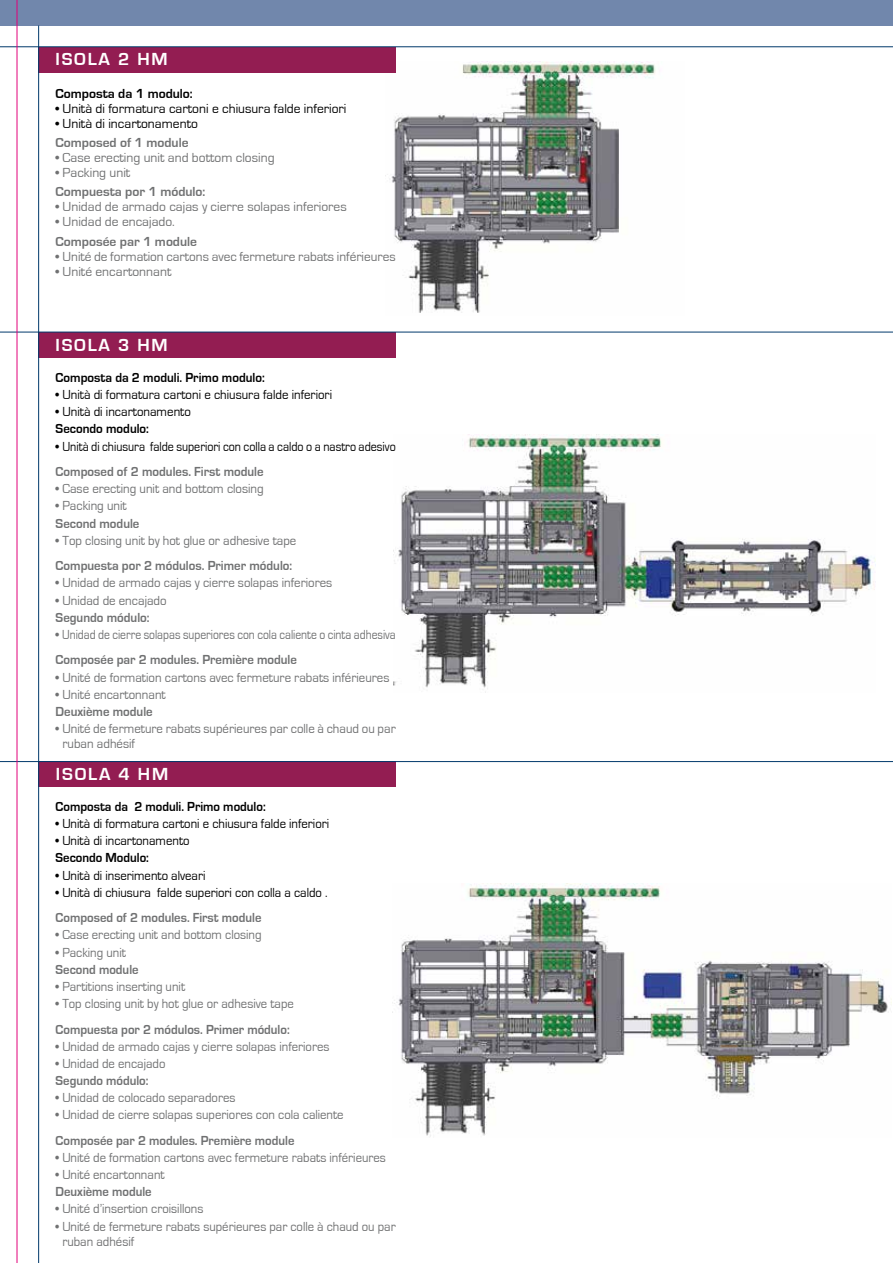
<style>
.page{position:relative;width:893px;height:1263px;background:#fff}
.page>*{position:absolute;margin:0;border:0;box-sizing:border-box;transform-origin:0 0}
.t1{font:700 18px "Eurostile";letter-spacing:.1em;color:#fff}
.t2{font:13.5px/15px "Eurostile";color:#707172;scale:.94 1}
.t3{font:13.5px/15px "Eurostile";color:#707172;scale:.95 1}
.t4{font:13.5px "Eurostile";color:#707172}
.t5{font:13.5px "Eurostile";color:#000;scale:.94 1}
.t6{font:700 13.5px "Eurostile";color:#707172;scale:.95 1}
.t7{font:700 13.5px "Eurostile";color:#707172;scale:.94 1}
.t8{font:13.5px "Eurostile";color:#000;scale:.95 1}
.t9{font:13.5px "Eurostile";color:#000}
.t10{font:700 13.5px "Eurostile";color:#707172}
.t11{font:700 13.5px "Eurostile";color:#000;scale:.95 1}
.t12{font:700 13.5px "Eurostile";color:#000;scale:.94 1}
.t13{font:700 13.5px "Eurostile";color:#000}
</style>
<div class="page">
<div style="left:0;top:0;width:893px;height:26px;background:#7187ac"></div>
<div style="left:39px;top:761px;width:357px;height:26px;background:#931d52"></div>
<div style="left:39px;top:332px;width:357px;height:26px;background:#931d52"></div>
<img style="left:394px;top:435px;width:482px;height:257px">
<img style="left:392px;top:883px;width:500px;height:254px">
<img style="left:385px;top:62px;width:271px;height:251px">
<div style="left:39px;top:47px;width:357px;height:25px;background:#931d52"></div>
<hr style="left:0;top:46px;width:893px;height:1px;background:#00396b">
<hr style="left:38px;top:26px;width:1px;height:1237px;background:#00396b">
<hr style="left:0;top:332px;width:893px;height:1px;background:#00396b">
<hr style="left:0;top:761px;width:893px;height:1px;background:#00396b">
<hr style="left:17px;top:0;width:1px;height:1263px;background:#e2007a">
<h1 class="t1" style="left:55px;top:49px;width:114px">ISOLA 2 HM</h1>
<p class="t13" style="left:55px;top:86px;width:139px">Composta da 1 modulo:</p>
<p class="t9" style="left:55px;top:101px;width:292px">• Unità di formatura cartoni e chiusura falde inferiori</p>
<p class="t9" style="left:55px;top:116px;width:144px">• Unità di incartonamento</p>
<p class="t10" style="left:55px;top:135px;width:135px">Composed of 1 module</p>
<p class="t4" style="left:55px;top:150px;width:221px">• Case erecting unit and bottom closing</p>
<p class="t4" style="left:55px;top:165px;width:76px">• Packing unit</p>
<p class="t10" style="left:55px;top:185px;width:152px">Compuesta por 1 módulo:</p>
<p class="t4" style="left:55px;top:200px;width:293px">• Unidad de armado cajas y cierre solapas inferiores</p>
<p class="t4" style="left:55px;top:215px;width:121px">• Unidad de encajado.</p>
<p class="t10" style="left:55px;top:234px;width:143px">Composée par 1 module</p>
<p class="t4" style="left:55px;top:249px;width:342px">• Unité de formation cartons avec fermeture rabats inférieures</p>
<p class="t4" style="left:55px;top:264px;width:117px">• Unité encartonnant</p>
<h1 class="t1" style="left:55px;top:335px;width:114px">ISOLA 3 HM</h1>
<p class="t11" style="left:56px;top:370px;width:222px">Composta da 2 moduli. Primo modulo:</p>
<p class="t8" style="left:56px;top:387px;width:292px">• Unità di formatura cartoni e chiusura falde inferiori</p>
<p class="t8" style="left:56px;top:405px;width:144px">• Unità di incartonamento</p>
<p class="t11" style="left:56px;top:422px;width:100px">Secondo modulo:</p>
<p class="t8" style="left:56px;top:439px;width:360px">• Unità di chiusura falde superiori con colla a caldo o a nastro adesivo</p>
<p class="t6" style="left:56px;top:464px;width:220px">Composed of 2 modules. First module</p>
<p class="t3" style="left:56px;top:482px;width:221px">• Case erecting unit and bottom closing</p>
<p class="t3" style="left:56px;top:499px;width:76px">• Packing unit</p>
<p class="t6" style="left:56px;top:516px;width:90px">Second module</p>
<p class="t3" style="left:56px;top:533px;width:255px">• Top closing unit by hot glue or adhesive tape</p>
<p class="t6" style="left:56px;top:558px;width:250px">Compuesta por 2 módulos. Primer módulo:</p>
<p class="t3" style="left:56px;top:576px;width:293px">• Unidad de armado cajas y cierre solapas inferiores</p>
<p class="t3" style="left:56px;top:593px;width:118px">• Unidad de encajado</p>
<p class="t6" style="left:56px;top:610px;width:100px">Segundo módulo:</p>
<p class="t3" style="left:56px;top:627px;width:360px">• Unidad de cierre solapas superiores con cola caliente o cinta adhesiva</p>
<p class="t6" style="left:56px;top:653px;width:256px">Composée par 2 modules. Première module</p>
<p class="t3" style="left:56px;top:670px;width:353px">• Unité de formation cartons avec fermeture rabats inférieures</p>
<p class="t3" style="left:56px;top:687px;width:117px">• Unité encartonnant</p>
<p class="t6" style="left:56px;top:704px;width:104px">Deuxième module</p>
<p class="t3" style="left:62px;top:721px;width:352px;text-indent:-7px">• Unité de fermeture rabats supérieures par colle à chaud ou par ruban adhésif</p>
<h1 class="t1" style="left:56px;top:765px;width:114px">ISOLA 4 HM</h1>
<p class="t12" style="left:56px;top:799px;width:225px">Composta da 2 moduli. Primo modulo:</p>
<p class="t5" style="left:56px;top:816px;width:292px">• Unità di formatura cartoni e chiusura falde inferiori</p>
<p class="t5" style="left:56px;top:833px;width:144px">• Unità di incartonamento</p>
<p class="t12" style="left:56px;top:850px;width:101px">Secondo Modulo:</p>
<p class="t5" style="left:56px;top:868px;width:161px">• Unità di inserimento alveari</p>
<p class="t5" style="left:56px;top:885px;width:291px">• Unità di chiusura falde superiori con colla a caldo .</p>
<p class="t7" style="left:56px;top:910px;width:220px">Composed of 2 modules. First module</p>
<p class="t2" style="left:56px;top:928px;width:221px">• Case erecting unit and bottom closing</p>
<p class="t2" style="left:56px;top:945px;width:76px">• Packing unit</p>
<p class="t7" style="left:56px;top:962px;width:90px">Second module</p>
<p class="t2" style="left:56px;top:979px;width:139px">• Partitions inserting unit</p>
<p class="t2" style="left:56px;top:996px;width:255px">• Top closing unit by hot glue or adhesive tape</p>
<p class="t7" style="left:56px;top:1022px;width:251px">Compuesta por 2 módulos. Primer módulo:</p>
<p class="t2" style="left:56px;top:1039px;width:293px">• Unidad de armado cajas y cierre solapas inferiores</p>
<p class="t2" style="left:56px;top:1056px;width:118px">• Unidad de encajado</p>
<p class="t7" style="left:56px;top:1073px;width:100px">Segundo módulo:</p>
<p class="t2" style="left:56px;top:1090px;width:193px">• Unidad de colocado separadores</p>
<p class="t2" style="left:56px;top:1107px;width:308px">• Unidad de cierre solapas superiores con cola caliente</p>
<p class="t7" style="left:56px;top:1133px;width:256px">Composée par 2 modules. Première module</p>
<p class="t2" style="left:56px;top:1150px;width:353px">• Unité de formation cartons avec fermeture rabats inférieures</p>
<p class="t2" style="left:56px;top:1167px;width:117px">• Unité encartonnant</p>
<p class="t7" style="left:56px;top:1184px;width:104px">Deuxième module</p>
<p class="t2" style="left:56px;top:1202px;width:159px">• Unité d’insertion croisillons</p>
<p class="t2" style="left:62px;top:1219px;width:356px;text-indent:-7px">• Unité de fermeture rabats supérieures par colle à chaud ou par ruban adhésif</p>
</div>
